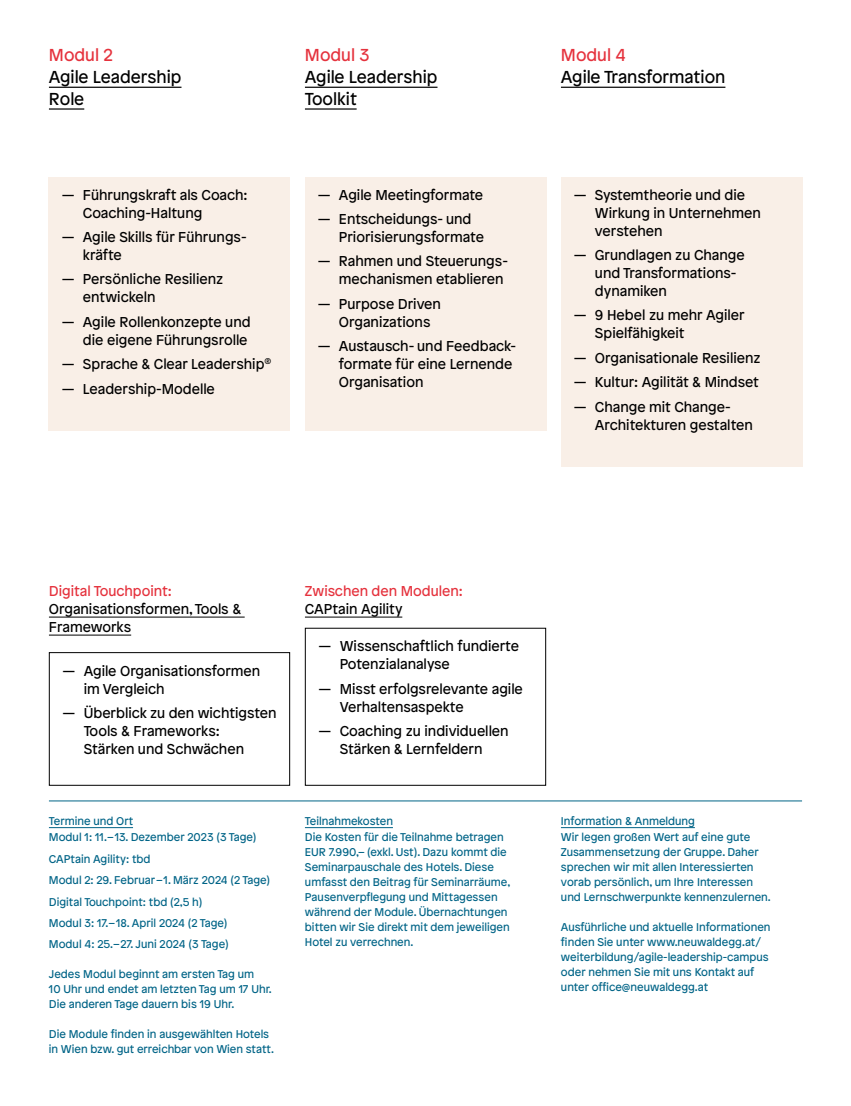
<style>
.page{position:relative;width:851px;height:1106px;background:#fff}
.page>*{position:absolute;margin:0;border:0;box-sizing:border-box;transform-origin:0 0}
.t1{font:17.25px/21.8px "Patron";color:#000}
.t2{font:17.25px "Patron";color:#e5323d}
.t3{font:14.25px/18px "Patron";color:#000}
.t4{font:14.25px "Patron";color:#e5323d}
.t5{font:11.25px/15px "Patron";color:#006487}
</style>
<div class="page">
<hr style="left:49px;top:800px;width:752px;height:1px;background:#006487">
<hr style="left:49px;top:87px;width:132px;height:1px;background:#000">
<hr style="left:49px;top:108px;width:35px;height:2px;background:#000">
<div style="left:49px;top:177px;width:241px;height:253px;background:#f9efe7"></div>
<div style="left:305px;top:177px;width:241px;height:253px;background:#f9efe7"></div>
<div style="left:561px;top:177px;width:240px;height:289px;background:#f9efe7"></div>
<hr style="left:305px;top:87px;width:132px;height:1px;background:#000">
<hr style="left:305px;top:108px;width:51px;height:2px;background:#000">
<hr style="left:561px;top:87px;width:164px;height:1px;background:#000">
<hr style="left:49px;top:827px;width:84px;height:1px;background:#006487">
<hr style="left:305px;top:827px;width:88px;height:1px;background:#006487">
<hr style="left:561px;top:827px;width:133px;height:1px;background:#006487">
<hr style="left:305px;top:616px;width:97px;height:1px;background:#000">
<hr style="left:49px;top:616px;width:196px;height:1px;background:#000">
<hr style="left:49px;top:634px;width:82px;height:1px;background:#000">
<div style="left:305px;top:628px;width:241px;height:157px;border:1px solid #000"></div>
<div style="left:49px;top:652px;width:241px;height:133px;border:1px solid #000"></div>
<h1 class="t2" style="left:49px;top:42px;width:65px">Modul 2</h1>
<h1 class="t1" style="left:49px;top:65px;width:134px">Agile Leadership<br>Role</h1>
<p class="t3" style="left:83px;top:185px;width:166px;text-indent:-21px">— Führungskraft als Coach:<br>Coaching-Haltung</p>
<p class="t3" style="left:83px;top:227px;width:164px;text-indent:-21px">— Agile Skills für Führungs&shy;kräfte</p>
<p class="t3" style="left:83px;top:269px;width:142px;text-indent:-21px">— Persönliche Resilienz entwickeln</p>
<p class="t3" style="left:62px;top:312px;width:190px;text-align:right">— Agile Rollenkonzepte und die eigene Führungsrolle</p>
<p class="t3" style="left:62px;top:354px;width:211px">— Sprache &amp; Clear Leadership<sup>®</sup></p>
<p class="t3" style="left:62px;top:378px;width:155px">— Leadership-Modelle</p>
<h1 class="t2" style="left:305px;top:42px;width:66px">Modul 3</h1>
<h1 class="t1" style="left:305px;top:65px;width:134px">Agile Leadership<br>Toolkit</h1>
<p class="t3" style="left:317px;top:185px;width:167px">— Agile Meetingformate</p>
<p class="t3" style="left:339px;top:209px;width:146px;text-indent:-21px">— Entscheidungs- und<br>Priorisierungsformate</p>
<p class="t3" style="left:317px;top:251px;width:190px;text-align:right">— Rahmen und Steuerungs&shy;mechanismen etablieren</p>
<p class="t3" style="left:339px;top:294px;width:103px;text-indent:-21px">— Purpose Driven<br>Organizations</p>
<p class="t3" style="left:339px;top:336px;width:177px;text-indent:-21px">— Austausch- und Feedback&shy;formate für eine Lernende<br>Organisation</p>
<h1 class="t2" style="left:561px;top:42px;width:67px">Modul 4</h1>
<h1 class="t1" style="left:561px;top:65px;width:166px">Agile Transformation</h1>
<p class="t3" style="left:595px;top:185px;width:167px;text-indent:-21px">— Systemtheorie und die<br>Wirkung in Unternehmen verstehen</p>
<p class="t3" style="left:595px;top:245px;width:151px;text-indent:-21px">— Grundlagen zu Change und Transformations&shy;dynamiken</p>
<p class="t3" style="left:595px;top:305px;width:151px;text-indent:-21px">— 9 Hebel zu mehr Agiler<br>Spielfähigkeit</p>
<p class="t3" style="left:573px;top:348px;width:188px">— Organisationale Resilienz</p>
<p class="t3" style="left:573px;top:372px;width:187px">— Kultur: Agilität &amp; Mindset</p>
<p class="t3" style="left:595px;top:396px;width:159px;text-indent:-21px">— Change mit Change-<br>Architekturen gestalten</p>
<p class="t4" style="left:49px;top:581px;width:124px">Digital Touchpoint:</p>
<p class="t3" style="left:49px;top:599px;width:194px">Organisationsformen, Tools &amp;<br>Frameworks</p>
<p class="t3" style="left:84px;top:661px;width:178px;text-indent:-21px">— Agile Organisationsformen im Vergleich</p>
<p class="t3" style="left:84px;top:703px;width:194px;text-indent:-21px">— Überblick zu den wichtigsten<br>Tools &amp; Frameworks:<br>Stärken und Schwächen</p>
<p class="t5" style="left:49px;top:812px;width:209px;line-height:16px">Termine und Ort<br>Modul 1: 11. – 13. Dezember 2023 (3 Tage)</p>
<p class="t5" style="left:49px;top:847px;width:223px;line-height:21.3px">CAPtain Agility: tbd<br>Modul 2: 29. Februar – 1. März 2024 (2 Tage)<br>Digital Touchpoint: tbd (2,5 h)<br>Modul 3: 17. – 18. April 2024 (2 Tage)<br>Modul 4: 25. – 27. Juni 2024 (3 Tage)</p>
<p class="t5" style="left:49px;top:966px;width:224px">Jedes Modul beginnt am ersten Tag um<br>10 Uhr und endet am letzten Tag um 17 Uhr.<br>Die anderen Tage dauern bis 19 Uhr.</p>
<p class="t5" style="left:49px;top:1026px;width:227px">Die Module finden in ausgewählten Hotels in Wien bzw. gut erreichbar von Wien statt.</p>
<p class="t4" style="left:305px;top:581px;width:159px">Zwischen den Modulen:</p>
<p class="t3" style="left:305px;top:599px;width:99px">CAPtain Agility</p>
<p class="t3" style="left:339px;top:636px;width:181px;text-indent:-21px">— Wissenschaftlich fundierte<br>Potenzialanalyse</p>
<p class="t3" style="left:339px;top:679px;width:184px;text-indent:-21px">— Misst erfolgsrelevante agile<br>Verhaltensaspekte</p>
<p class="t3" style="left:318px;top:721px;width:191px;text-align:center">— Coaching zu individuellen<br>Stärken &amp; Lernfeldern</p>
<p class="t5" style="left:305px;top:812px;width:200px;line-height:16px">Teilnahmekosten<br>Die Kosten für die Teilnahme betragen</p>
<p class="t5" style="left:305px;top:844px;width:207px">EUR 7.990,– (exkl. Ust). Dazu kommt die Seminarpauschale des Hotels. Diese umfasst den Beitrag für Seminarräume, Pausenverpflegung und Mittagessen während der Module. Übernachtungen bitten wir Sie direkt mit dem jeweiligen Hotel zu verrechnen.</p>
<p class="t5" style="left:561px;top:812px;width:191px;line-height:16px">Information &amp; Anmeldung<br>Wir legen großen Wert auf eine gute</p>
<p class="t5" style="left:561px;top:844px;width:211px">Zusammensetzung der Gruppe. Daher sprechen wir mit allen Interessierten vorab persönlich, um Ihre Interessen und Lernschwerpunkte kennenzulernen.</p>
<p class="t5" style="left:561px;top:919px;width:211px">Ausführliche und aktuelle Informationen finden Sie unter www.neuwaldegg.at/ weiterbildung/agile-leadership-campus oder nehmen Sie mit uns Kontakt auf unter office@neuwaldegg.at</p>
</div>
